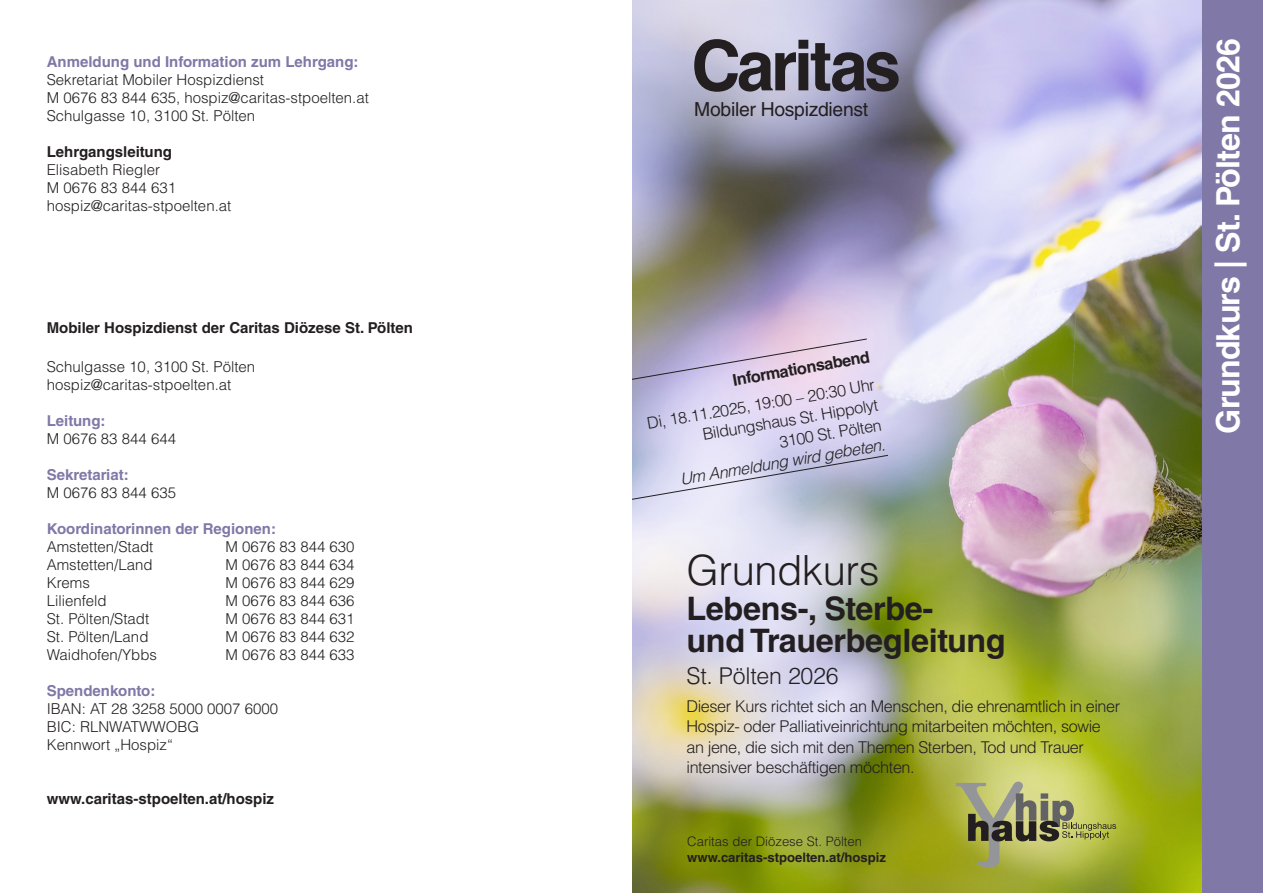
<style>
.page{position:relative;width:1263px;height:893px;background:#fff}
.page>*{position:absolute;margin:0;border:0;box-sizing:border-box;transform-origin:0 0}
.t1{font:300 41.55px "Helvetica LT Std";letter-spacing:-.01em;color:#231f20}
.t2{font:700 32.4px/32.2px "Helvetica LT Std";letter-spacing:-.01em;color:#231f20}
.t3{font:700 32.25px "Helvetica LT Std";letter-spacing:-.025em;color:#fff}
.t4{font:300 23.1px "Helvetica LT Std";letter-spacing:-.01em;color:#231f20}
.t5{font:19.35px "Helvetica LT Std";letter-spacing:-.015em;color:#231f20}
.t6{font:300 16.2px/20.2px "Helvetica LT Std";letter-spacing:-.025em;color:#231f20}
.t7{font:italic 300 16.2px "Helvetica LT Std";color:#231f20}
.t8{font:700 16.2px "Helvetica LT Std";color:#231f20}
.t9{font:300 15px/18px "Helvetica LT Std";color:#231f20}
.t10{font:700 15px "Helvetica LT Std";color:#8078a7}
.t11{font:700 15px "Helvetica LT Std";color:#231f20}
.t12{font:700 13.05px "Helvetica LT Std";color:#231f20}
.t13{font:300 13.05px "Helvetica LT Std";color:#231f20}
</style>
<div class="page">
<img style="left:632px;top:0;width:570px;height:893px">
<svg style="left:632px;top:338px;width:236px;height:47px;background:#cebfdb"></svg>
<svg style="left:632px;top:454px;width:257px;height:49px;background:#c5c8de"></svg>
<svg style="left:956px;top:782px;width:160px;height:85px;background:#a4a75c"></svg>
<svg style="left:694px;top:39px;width:205px;height:53px;background:#757281"></svg>
<div style="left:1202px;top:0;width:61px;height:893px;background:#8078a7"></div>
<p class="t10" style="left:47px;top:53px;width:313px">Anmeldung und Information zum Lehrgang:</p>
<p class="t9" style="left:47px;top:71px;width:324px">Sekretariat Mobiler Hospizdienst<br>M 0676 83 844 635, hospiz@caritas-stpoelten.at<br>Schulgasse 10, 3100 St. Pölten</p>
<p class="t11" style="left:47px;top:143px;width:127px">Lehrgangsleitung</p>
<p class="t9" style="left:47px;top:161px;width:186px">Elisabeth Riegler<br>M 0676 83 844 631 hospiz@caritas-stpoelten.at</p>
<p class="t11" style="left:47px;top:318px;width:368px">Mobiler Hospizdienst der Caritas Diözese St. Pölten</p>
<p class="t9" style="left:47px;top:358px;width:210px">Schulgasse 10, 3100 St. Pölten hospiz@caritas-stpoelten.at</p>
<p class="t10" style="left:47px;top:412px;width:60px">Leitung:</p>
<p class="t9" style="left:47px;top:430px;width:131px">M 0676 83 844 644</p>
<p class="t10" style="left:47px;top:466px;width:84px">Sekretariat:</p>
<p class="t9" style="left:47px;top:484px;width:131px">M 0676 83 844 635</p>
<p class="t10" style="left:47px;top:520px;width:231px">Koordinatorinnen der Regionen:</p>
<p class="t9" style="left:47px;top:538px;width:108px">Amstetten/Stadt</p>
<p class="t9" style="left:225px;top:538px;width:131px">M 0676 83 844 630</p>
<p class="t9" style="left:47px;top:556px;width:107px">Amstetten/Land</p>
<p class="t9" style="left:225px;top:556px;width:131px">M 0676 83 844 634</p>
<p class="t9" style="left:47px;top:574px;width:45px">Krems</p>
<p class="t9" style="left:225px;top:574px;width:131px">M 0676 83 844 629</p>
<p class="t9" style="left:47px;top:592px;width:62px">Lilienfeld</p>
<p class="t9" style="left:225px;top:592px;width:131px">M 0676 83 844 636</p>
<p class="t9" style="left:47px;top:610px;width:104px">St. Pölten/Stadt</p>
<p class="t9" style="left:225px;top:610px;width:131px">M 0676 83 844 631</p>
<p class="t9" style="left:47px;top:628px;width:103px">St. Pölten/Land</p>
<p class="t9" style="left:225px;top:628px;width:131px">M 0676 83 844 632</p>
<p class="t9" style="left:47px;top:646px;width:112px">Waidhofen/Ybbs</p>
<p class="t9" style="left:225px;top:646px;width:131px">M 0676 83 844 633</p>
<p class="t10" style="left:47px;top:682px;width:110px">Spendenkonto:</p>
<p class="t9" style="left:47px;top:700px;width:233px">IBAN: AT 28 3258 5000 0007 6000<br>BIC: RLNWATWWOBG<br>Kennwort „Hospiz“</p>
<p class="t11" style="left:47px;top:790px;width:229px">www.caritas-stpoelten.at/hospiz</p>
<p class="t5" style="left:694px;top:98px;width:175px">Mobiler Hospizdienst</p>
<p class="t8" style="left:731px;top:370px;width:141px;rotate:-10deg">Informationsabend</p>
<p class="t6" style="left:645px;top:414px;width:232px;text-align:right;rotate:-10deg">Di, 18.11.2025, 19:00 – 20:30 Uhr<br>Bildungshaus St. Hippolyt<br>3100 St. Pölten</p>
<p class="t7" style="left:678px;top:470px;width:209px;rotate:-10deg">Um Anmeldung wird gebeten.</p>
<h1 class="t1" style="left:686px;top:545px;width:195px">Grundkurs</h1>
<h2 class="t2" style="left:686px;top:592px;width:321px">Lebens-, Sterbe-<br>und Trauerbegleitung</h2>
<h3 class="t4" style="left:686px;top:662px;width:154px">St. Pölten 2026</h3>
<p class="t6" style="left:686px;top:696px;width:435px">Dieser Kurs richtet sich an Menschen, die ehrenamtlich in einer Hospiz- oder Palliativeinrichtung mitarbeiten möchten, sowie an jene, die sich mit den Themen Sterben, Tod und Trauer intensiver beschäftigen möchten.</p>
<p class="t13" style="left:687px;top:833px;width:176px">Caritas der Diözese St. Pölten</p>
<p class="t12" style="left:687px;top:849px;width:200px">www.caritas-stpoelten.at/hospiz</p>
<h3 class="t3" style="left:1208px;top:434px;width:397px;rotate:-90deg">Grundkurs | St. Pölten 2026</h3>
</div>
